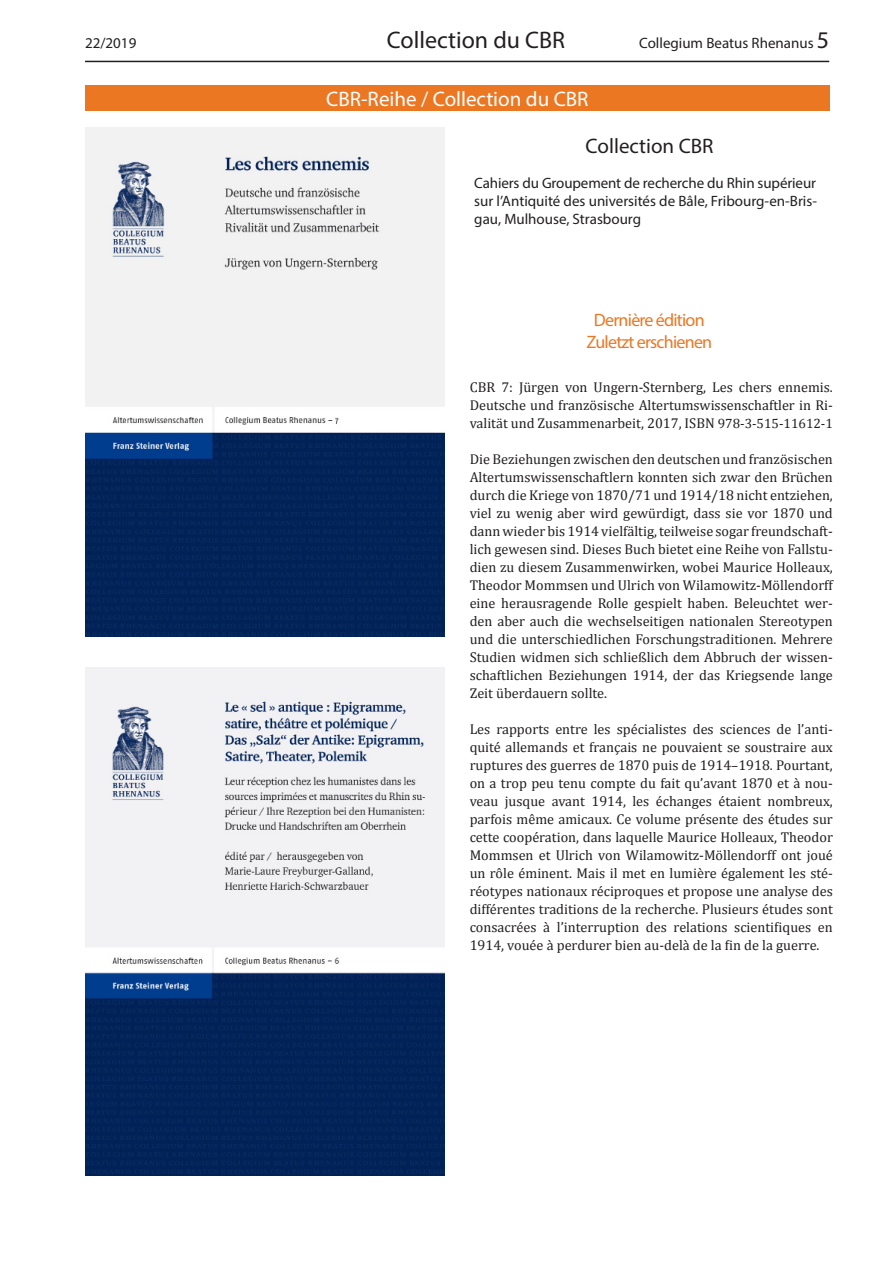
<style>
.page{position:relative;width:893px;height:1263px;background:#fff}
.page>*{position:absolute;margin:0;border:0;box-sizing:border-box;transform-origin:0 0}
.t1{font:24px "Myriad Pro";color:#231f20}
.Editorial_Übertitel{font:21px "Myriad Pro";color:#fff}
.Titel_5{font:21px "Myriad Pro";color:#231f20}
.Titel_5-2{font:18px "Myriad Pro";letter-spacing:-.04em;color:#ec7723}
.Titel_6_schwarz{font:15px/18px "Myriad Pro";color:#231f20;text-align:justify}
.Fliesstext{font:14.25px/18px "Cambria";color:#231f20;text-align:justify}
.s1{font-size:24px}
.s2{font-size:13.5px}
</style>
<div class="page">
<hr style="left:85px;top:61px;width:744px;height:1px;background:#231f20">
<div style="left:85px;top:85px;width:744px;height:25px;background:#ec7723"></div>
<img style="left:85px;top:127px;width:360px;height:509px">
<img style="left:85px;top:668px;width:359px;height:507px">
<p class="Titel_6_schwarz" style="left:85px;top:34px;width:53px">22/2019</p>
<p class="t1" style="left:387px;top:26px;width:180px">Collection du CBR</p>
<p class="Titel_6_schwarz" style="left:639px;top:34px;width:191px">Collegium Beatus Rhenanus <span class="s1">5</span></p>
<p class="Editorial_Übertitel" style="left:326px;top:86px;width:264px">CBR-Reihe / Collection du CBR</p>
<p class="Titel_5" style="left:586px;top:133px;width:129px">Collection CBR</p>
<p class="Titel_6_schwarz" style="left:474px;top:174px;width:344px">Cahiers du Groupement de recherche du Rhin supérieur sur l’Antiquité des universités de Bâle, Fribourg-en-Bris&shy;gau, Mulhouse, Strasbourg</p>
<p class="Titel_5-2" style="left:594px;top:309px;width:112px">Dernière édition</p>
<p class="Titel_5-2" style="left:586px;top:330px;width:127px">Zuletzt erschienen</p>
<p class="Fliesstext" style="left:470px;top:378px;width:365px">CBR 7: Jürgen von Ungern-Sternberg, Les chers ennemis.<br>Deutsche und französische Altertumswissenschaftler in Ri&shy;valität und Zusammenarbeit, 2017, ISBN <span class="s2">978-3-515-11612-1</span></p>
<p class="Fliesstext" style="left:470px;top:450px;width:365px">Die Beziehungen zwischen den deutschen und französischen Altertumswissenschaftlern konnten sich zwar den Brüchen durch die Kriege von 1870/71 und 1914/18 nicht entziehen, viel zu wenig aber wird gewürdigt, dass sie vor 1870 und dann wieder bis 1914 vielfältig, teilweise sogar freundschaft&shy;lich gewesen sind. Dieses Buch bietet eine Reihe von Fallstu&shy;dien zu diesem Zusammenwirken, wobei Maurice Holleaux, Theodor Mommsen und Ulrich von Wilamowitz-Möllendorff eine herausragende Rolle gespielt haben. Beleuchtet wer&shy;den aber auch die wechselseitigen nationalen Stereotypen und die unterschiedlichen Forschungstraditionen. Mehrere Studien widmen sich schließlich dem Abbruch der wissen&shy;schaftlichen Beziehungen 1914, der das Kriegsende lange Zeit überdauern sollte.</p>
<p class="Fliesstext" style="left:470px;top:720px;width:365px">Les rapports entre les spécialistes des sciences de l’anti&shy;quité allemands et français ne pouvaient se soustraire aux ruptures des guerres de 1870 puis de 1914–1918. Pourtant, on a trop peu tenu compte du fait qu’avant 1870 et à nou&shy;veau jusque avant 1914, les échanges étaient nombreux, parfois même amicaux. Ce volume présente des études sur cette coopération, dans laquelle Maurice Holleaux, Theodor Mommsen et Ulrich von Wilamowitz-Möllendorff ont joué un rôle éminent. Mais il met en lumière également les sté&shy;réotypes nationaux réciproques et propose une analyse des différentes traditions de la recherche. Plusieurs études sont consacrées à l’interruption des relations scientifiques en 1914, vouée à perdurer bien au-delà de la fin de la guerre.</p>
</div>
